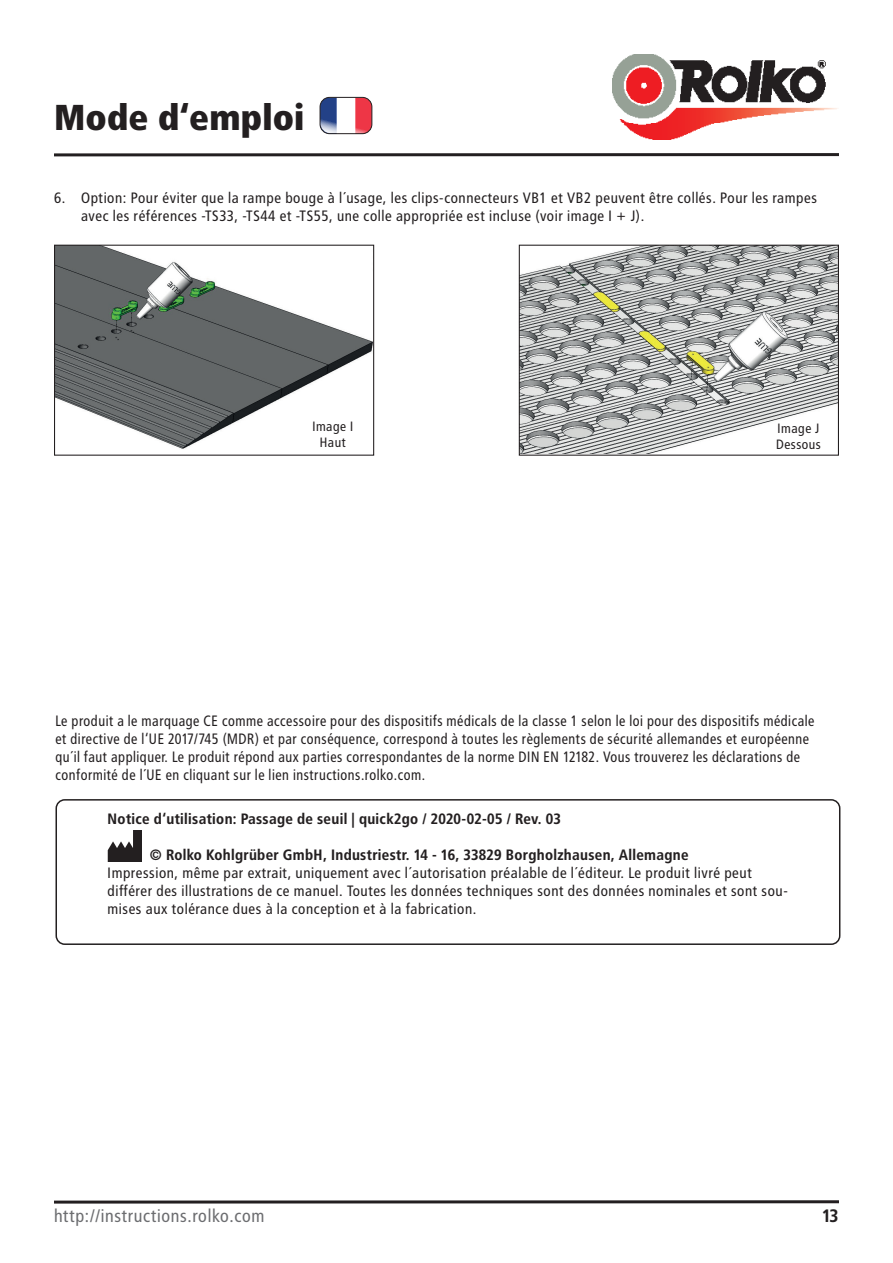
<style>
.page{position:relative;width:893px;height:1263px;background:#fff}
.page>*{position:absolute;margin:0;border:0;box-sizing:border-box;transform-origin:0 0}
.t1{font:900 36px "Transit";color:#231f20}
.t2{font:18px "Transit";color:#6c6d70}
.t3{font:700 18px "Transit";color:#231f20}
.t4{font:15px/18px "Transit";color:#231f20}
.t5{font:15px/18px "Transit";color:#231f20;scale:.94 1}
.t6{font:700 15px "Transit";color:#231f20}
.t7{font:13.5px/16.2px "Transit";color:#231f20;text-align:center}
</style>
<div class="page">
<hr style="left:54px;top:153px;width:785px;height:3px;background:#231f20">
<hr style="left:54px;top:1200px;width:785px;height:3px;background:#231f20">
<img style="left:612px;top:54px;width:226px;height:85px">
<img style="left:56px;top:247px;width:316px;height:202px">
<div style="left:54px;top:245px;width:320px;height:211px;border:1px solid #231f20"></div>
<img style="left:521px;top:247px;width:316px;height:207px">
<div style="left:519px;top:245px;width:320px;height:211px;border:1px solid #231f20"></div>
<img style="left:320px;top:98px;width:52px;height:36px">
<div style="left:320px;top:97px;width:52px;height:37px;border:1px solid #231f20;border-radius:10px"></div>
<svg style="left:321px;top:98px;width:50px;height:35px"></svg>
<div style="left:56px;top:799px;width:784px;height:146px;border:2px solid #231f20;border-radius:9px"></div>
<img style="left:108px;top:830px;width:34px;height:32px">
<h1 class="t1" style="left:54px;top:95px;width:252px">Mode d‘emploi</h1>
<p class="t4" style="left:81px;top:188px;width:738px;text-indent:-27px">6. Option: Pour éviter que la rampe bouge à l´usage, les clips-connecteurs VB1 et VB2 peuvent être collés. Pour les rampes avec les références -TS33, -TS44 et -TS55, une colle appropriée est incluse (voir image I + J).</p>
<p class="t7" style="left:312px;top:419px;width:43px">Image I<br>Haut</p>
<p class="t7" style="left:776px;top:420px;width:47px;text-align:left">Image J<br>Dessous</p>
<p class="t5" style="left:56px;top:711px;width:810px">Le produit a le marquage CE comme accessoire pour des dispositifs médicals de la classe 1 selon le loi pour des dispositifs médicale et directive de l‘UE 2017/745 (MDR) et par conséquence, correspond à toutes les règlements de sécurité allemandes et européenne qu´il faut appliquer. Le produit répond aux parties correspondantes de la norme DIN EN 12182. Vous trouverez les déclarations de conformité de l´UE en cliquant sur le lien instructions.rolko.com.</p>
<p class="t6" style="left:108px;top:809px;width:455px">Notice d‘utilisation: Passage de seuil | quick2go / 2020-02-05 / Rev. 03</p>
<p class="t6" style="left:150px;top:845px;width:541px">© Rolko Kohlgrüber GmbH, Industriestr. 14 - 16, 33829 Borgholzhausen, Allemagne</p>
<p class="t4" style="left:108px;top:863px;width:682px">Impression, même par extrait, uniquement avec l´autorisation préalable de l´éditeur. Le produit livré peut différer des illustrations de ce manuel. Toutes les données techniques sont des données nominales et sont sou&shy;mises aux tolérance dues à la conception et à la fabrication.</p>
<p class="t2" style="left:54px;top:1206px;width:213px">http://instructions.rolko.com</p>
<p class="t3" style="left:822px;top:1205px;width:18px">13</p>
</div>
